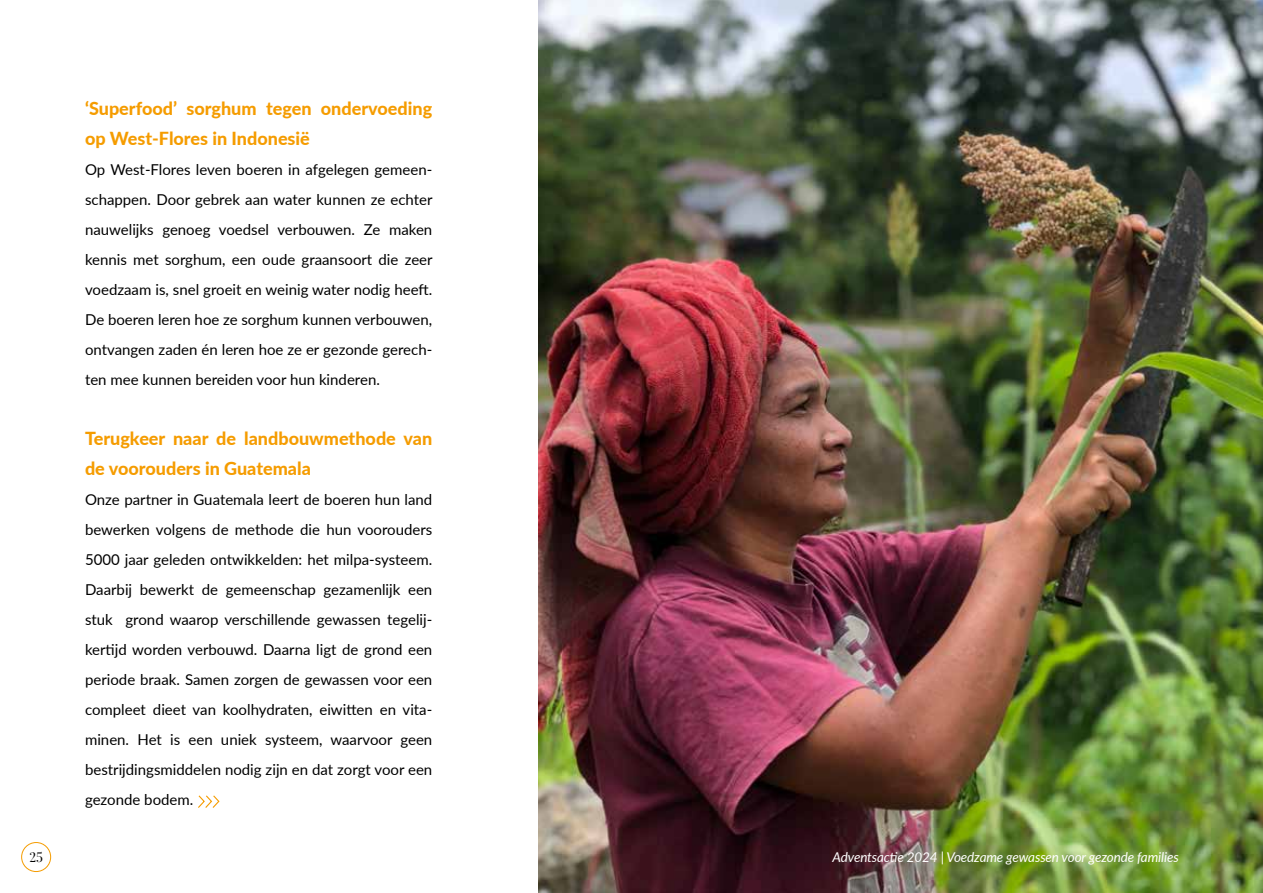
<style>
.page{position:relative;width:1263px;height:893px;background:#fff}
.page>*{position:absolute;margin:0;border:0;box-sizing:border-box;transform-origin:0 0}
.t1{font:900 18px/30px "Lato";color:#f59c00}
.t2{font:15px/30px "Lato";color:#000;text-align:justify}
.t3{font:italic 13.5px "Lato";letter-spacing:-.01em;color:#fff}
.t4{font:13.5px "Playfair Display";color:#000}
</style>
<div class="page">
<img style="left:538px;top:0;width:725px;height:893px">
<svg style="left:198px;top:795px;width:22px;height:13px"></svg>
<div style="left:21px;top:842px;width:30px;height:30px;border:1px solid #f59c00;border-radius:50%"></div>
<p class="t1" style="left:85px;top:93px;width:349px">‘Superfood’ sorghum tegen ondervoeding op West-Flores in Indonesië</p>
<p class="t2" style="left:85px;top:154px;width:349px">Op West-Flores leven boeren in afgelegen gemeen&shy;schappen. Door gebrek aan water kunnen ze echter nauwelijks genoeg voedsel verbouwen. Ze maken kennis met sorghum, een oude graansoort die zeer voedzaam is, snel groeit en weinig water nodig heeft.<br>De boeren leren hoe ze sorghum kunnen verbouwen, ontvangen zaden én leren hoe ze er gezonde gerech&shy;ten mee kunnen bereiden voor hun kinderen.</p>
<p class="t1" style="left:85px;top:423px;width:349px">Terugkeer naar de landbouwmethode van de voorouders in Guatemala</p>
<p class="t2" style="left:85px;top:484px;width:349px">Onze partner in Guatemala leert de boeren hun land bewerken volgens de methode die hun voorouders 5000 jaar geleden ontwikkelden: het milpa-systeem.<br>Daarbij bewerkt de gemeenschap gezamenlijk een stuk grond waarop verschillende gewassen tegelij&shy;kertijd worden verbouwd. Daarna ligt de grond een periode braak. Samen zorgen de gewassen voor een compleet dieet van koolhydraten, eiwitten en vita&shy;minen. Het is een uniek systeem, waarvoor geen bestrijdingsmiddelen nodig zijn en dat zorgt voor een gezonde bodem.</p>
<p class="t4" style="left:29px;top:846px;width:15px">25</p>
<p class="t3" style="left:832px;top:847px;width:348px">Adventsactie 2024 | Voedzame gewassen voor gezonde families</p>
</div>
